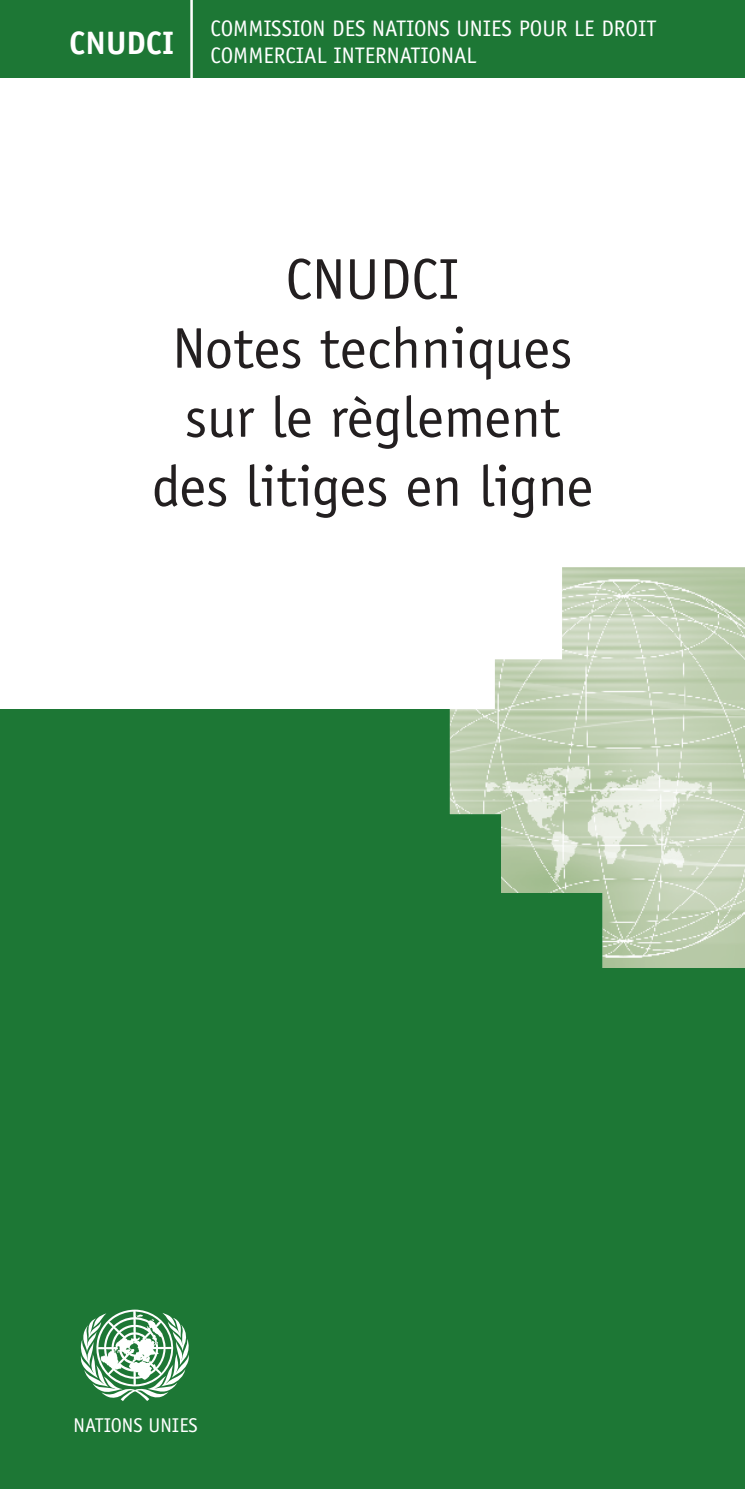
<style>
.page{position:relative;width:745px;height:1489px;background:#fff}
.page>*{position:absolute;margin:0;border:0;box-sizing:border-box;transform-origin:0 0}
.t1{font:57.5px/69px "Officina Sans Std";color:#231f20;text-align:center}
.t2{font:700 32.5px "Officina Sans Std";color:#fff}
.t3{font:22.5px/27px "Officina Sans Std";color:#fff}
.t4{font:20px "Officina Sans Std";color:#fff}
</style>
<div class="page">
<div style="left:0;top:709px;width:744px;height:779px;background:#1d7735"></div>
<div style="left:0;top:0;width:211px;height:78px;background:#1d7735"></div>
<img style="left:449px;top:567px;width:295px;height:400px">
<div style="left:191px;top:0;width:553px;height:78px;background:#1d7735"></div>
<svg style="left:81px;top:1309px;width:108px;height:91px"></svg>
<hr style="left:190px;top:0;width:3px;height:78px;background:#fff">
<h2 class="t2" style="left:69px;top:23px;width:106px">CNUDCI</h2>
<p class="t3" style="left:210px;top:15px;width:447px">COMMISSION DES NATIONS UNIES POUR LE DROIT<br>COMMERCIAL INTERNATIONAL</p>
<h1 class="t1" style="left:152px;top:245px;width:443px">CNUDCI<br>Notes techniques sur le règlement des litiges en ligne</h1>
<p class="t4" style="left:74px;top:1413px;width:126px">NATIONS UNIES</p>
</div>
